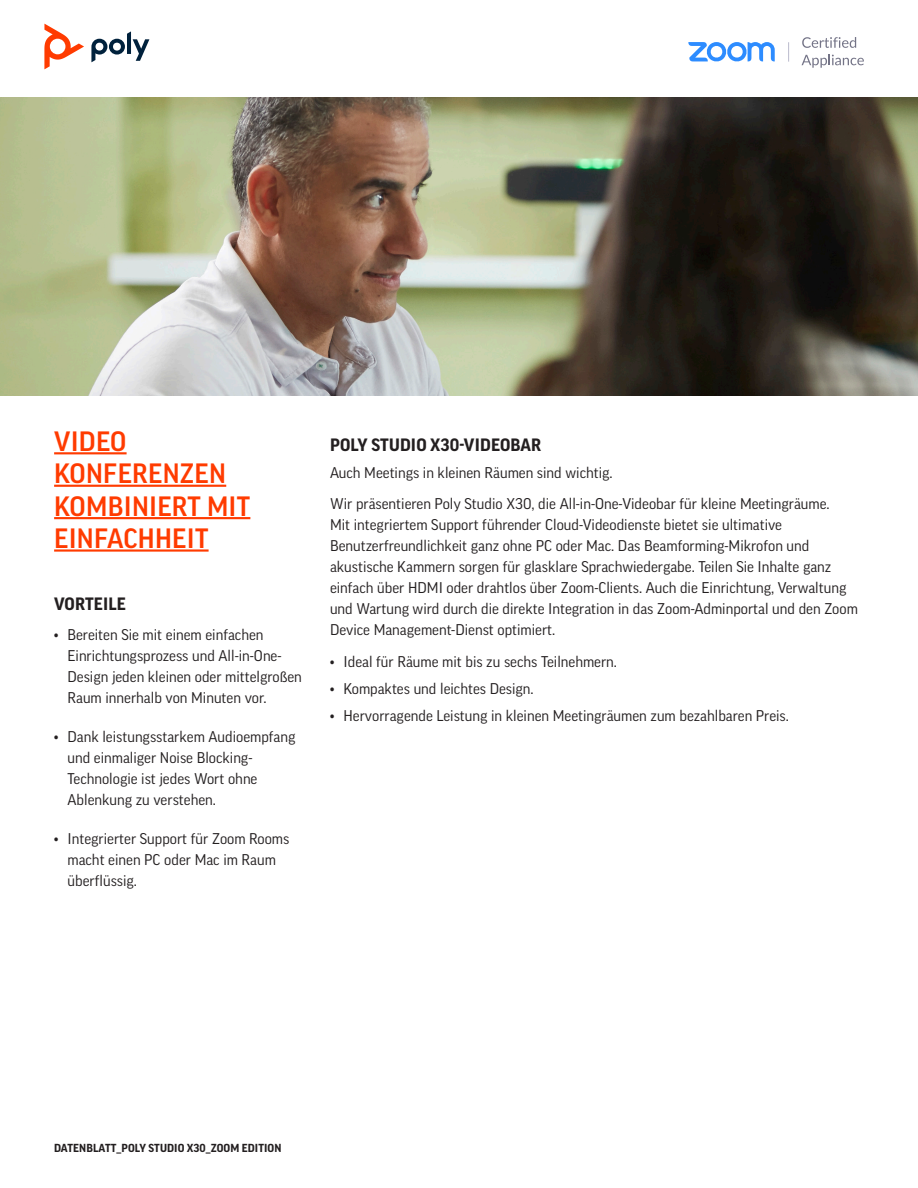
<style>
.page{position:relative;width:918px;height:1188px;background:#fff}
.page>*{position:absolute;margin:0;border:0;box-sizing:border-box;transform-origin:0 0}
.t1{font:500 27px/32.4px "Good Pro";letter-spacing:.01em;color:#ff3b00}
.t2{font:700 17.25px "Good Pro";letter-spacing:.01em;color:#231f20}
.t3{font:15px/21px "Good Pro";color:#231f20}
.t4{font:700 11.25px "Good Pro";letter-spacing:.01em;color:#231f20}
</style>
<div class="page">
<hr style="left:54px;top:452px;width:73px;height:2px;background:#ff3b00">
<hr style="left:54px;top:485px;width:172px;height:2px;background:#ff3b00">
<hr style="left:54px;top:517px;width:196px;height:2px;background:#ff3b00">
<hr style="left:54px;top:549px;width:155px;height:3px;background:#ff3b00">
<img style="left:0;top:97px;width:918px;height:299px">
<svg style="left:91px;top:31px;width:58px;height:31px"></svg>
<svg style="left:44px;top:24px;width:40px;height:45px"></svg>
<svg style="left:688px;top:42px;width:87px;height:20px"></svg>
<svg style="left:788px;top:42px;width:1px;height:20px"></svg>
<svg style="left:802px;top:37px;width:54px;height:11px"></svg>
<svg style="left:802px;top:55px;width:62px;height:13px"></svg>
<h1 class="t1" style="left:54px;top:425px;width:198px">VIDEO<br>KONFERENZEN<br>KOMBINIERT MIT<br>EINFACHHEIT</h1>
<p class="t2" style="left:54px;top:594px;width:73px">VORTEILE</p>
<p class="t3" style="left:68px;top:624px;width:236px;text-indent:-14px">• Bereiten Sie mit einem einfachen Einrichtungsprozess und All-in-One-Design jeden kleinen oder mittelgroßen Raum innerhalb von Minuten vor.</p>
<p class="t3" style="left:68px;top:726px;width:229px;text-indent:-14px">• Dank leistungsstarkem Audioempfang und einmaliger Noise Blocking-<br>Technologie ist jedes Wort ohne<br>Ablenkung zu verstehen.</p>
<p class="t3" style="left:68px;top:828px;width:223px;text-indent:-14px">• Integrierter Support für Zoom Rooms macht einen PC oder Mac im Raum überflüssig.</p>
<p class="t2" style="left:330px;top:435px;width:213px">POLY STUDIO X30-VIDEOBAR</p>
<p class="t3" style="left:330px;top:456px;width:501px;line-height:31.5px">Auch Meetings in kleinen Räumen sind wichtig.<br>Wir präsentieren Poly Studio X30, die All-in-One-Videobar für kleine Meetingräume.</p>
<p class="t3" style="left:330px;top:514px;width:529px">Mit integriertem Support führender Cloud-Videodienste bietet sie ultimative Benutzerfreundlichkeit ganz ohne PC oder Mac. Das Beamforming-Mikrofon und akustische Kammern sorgen für glasklare Sprachwiedergabe. Teilen Sie Inhalte ganz einfach über HDMI oder drahtlos über Zoom-Clients. Auch die Einrichtung, Verwaltung und Wartung wird durch die direkte Integration in das Zoom-Adminportal und den Zoom Device Management-Dienst optimiert.</p>
<p class="t3" style="left:330px;top:651px;width:289px">• Ideal für Räume mit bis zu sechs Teilnehmern.</p>
<p class="t3" style="left:330px;top:678px;width:205px">• Kompaktes und leichtes Design.</p>
<p class="t3" style="left:330px;top:705px;width:460px">• Hervorragende Leistung in kleinen Meetingräumen zum bezahlbaren Preis.</p>
<p class="t4" style="left:54px;top:1142px;width:229px">DATENBLATT_POLY STUDIO X30_ZOOM EDITION</p>
</div>
